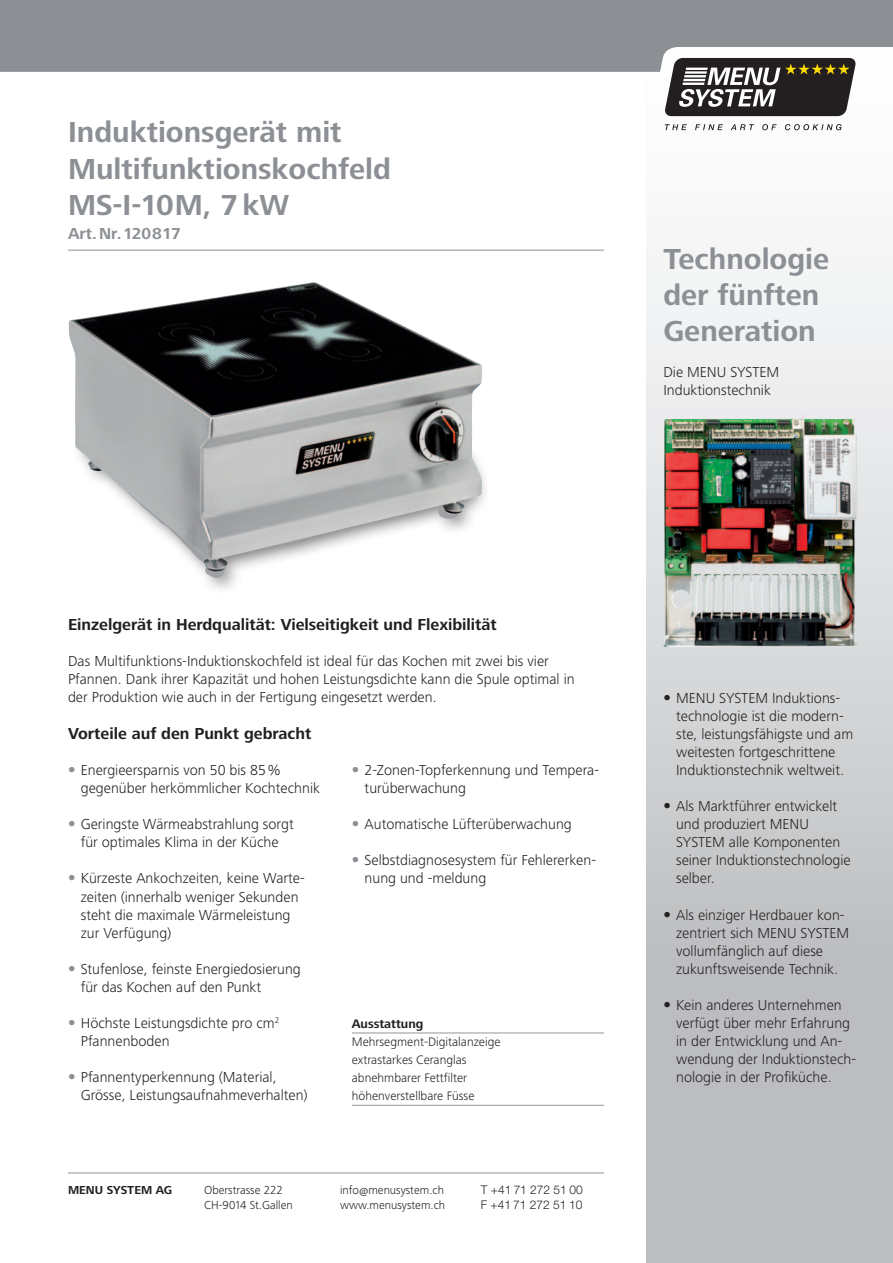
<style>
.page{position:relative;width:893px;height:1263px;background:#fff}
.page>*{position:absolute;margin:0;border:0;box-sizing:border-box;transform-origin:0 0}
.t1{font:700 30px/36.2px "Frutiger Next LT";color:#8c9095}
.t2{font:700 16.5px "Frutiger Next LT";color:#231f20}
.t3{font:700 16.5px "Frutiger Next LT";color:#8c9095}
.t4{font:300 15px/18.1px "Frutiger Next LT";color:#231f20}
.t5{font:300 12.75px/18px "Frutiger Next LT";color:#231f20}
.t6{font:700 12.75px "Frutiger Next LT";color:#231f20}
.t7{font:300 12px/15px "Frutiger Next LT";color:#231f20}
.t8{font:300 12px/14.4px "Helvetica Neue";color:#231f20}
.t9{font:700 12px "Frutiger Next LT";color:#231f20}
.s1{font-family:"Trade Gothic";font-weight:400;color:#8c9095}
.s2{font-family:"Trade Gothic";font-weight:400}
</style>
<div class="page">
<hr style="left:68px;top:1172px;width:536px;height:1px;background:#8c9095">
<div style="left:646px;top:0;width:247px;height:1263px;background:linear-gradient(to bottom,#fff,#b0b1b5)"></div>
<div style="left:0;top:0;width:893px;height:72px;background:#8c9095"></div>
<svg style="left:665px;top:124px;width:22px;height:6px"></svg>
<svg style="left:695px;top:124px;width:28px;height:6px"></svg>
<svg style="left:731px;top:124px;width:23px;height:6px"></svg>
<svg style="left:762px;top:124px;width:15px;height:6px"></svg>
<svg style="left:785px;top:124px;width:57px;height:6px"></svg>
<svg style="left:664px;top:58px;width:191px;height:58px"></svg>
<img style="left:663px;top:414px;width:194px;height:233px">
<hr style="left:68px;top:250px;width:536px;height:1px;background:#8c9095">
<svg style="left:201px;top:571px;width:37px;height:9px"></svg>
<img style="left:69px;top:282px;width:413px;height:289px">
<hr style="left:352px;top:1032px;width:252px;height:1px;background:#939598">
<hr style="left:352px;top:1105px;width:252px;height:1px;background:#939598">
<h1 class="t1" style="left:68px;top:114px;width:324px">Induktionsgerät mit<br>Multifunktionskochfeld<br>MS-I-10M, 7kW</h1>
<p class="t3" style="left:68px;top:224px;width:114px">Art. Nr.120817</p>
<h1 class="t1" style="left:663px;top:241px;width:167px">Technologie der fünften<br>Generation</h1>
<p class="t4" style="left:663px;top:363px;width:117px">Die MENU SYSTEM<br>Induktionstechnik</p>
<p class="t2" style="left:68px;top:616px;width:430px">Einzelgerät in Herdqualität: Vielseitigkeit und Flexibilität</p>
<p class="t4" style="left:68px;top:652px;width:508px">Das Multifunktions-Induktionskochfeld ist ideal für das Kochen mit zwei bis vier<br>Pfannen. Dank ihrer Kapazität und hohen Leistungsdichte kann die Spule optimal in der Produktion wie auch in der Fertigung eingesetzt werden.</p>
<p class="t2" style="left:68px;top:724px;width:245px">Vorteile auf den Punkt gebracht</p>
<p class="t4" style="left:81px;top:761px;width:241px;text-indent:-13px"><span class="s1">•</span> Energieersparnis von 50 bis 85% gegenüber herkömmlicher Kochtechnik</p>
<p class="t4" style="left:68px;top:815px;width:227px;text-align:center"><span class="s1">•</span> Geringste Wärmeabstrahlung sorgt für optimales Klima in der Küche</p>
<p class="t4" style="left:81px;top:869px;width:226px;text-indent:-13px"><span class="s1">•</span> Kürzeste Ankochzeiten, keine Warte&shy;zeiten (innerhalb weniger Sekunden steht die maximale Wärmeleistung zur Verfügung)</p>
<p class="t4" style="left:81px;top:960px;width:222px;text-indent:-13px"><span class="s1">•</span> Stufenlose, feinste Energiedosierung für das Kochen auf den Punkt</p>
<p class="t4" style="left:81px;top:1014px;width:200px;text-indent:-13px"><span class="s1">•</span> Höchste Leistungsdichte pro cm<sup>2<br></sup>Pfannenboden</p>
<p class="t4" style="left:81px;top:1068px;width:228px;text-indent:-13px"><span class="s1">•</span> Pfannentyperkennung (Material,<br>Grösse, Leistungsaufnahmeverhalten)</p>
<p class="t4" style="left:365px;top:761px;width:236px;text-indent:-13px"><span class="s1">•</span> 2-Zonen-Topferkennung und Tempera&shy;turüberwachung</p>
<p class="t4" style="left:352px;top:815px;width:221px"><span class="s1">•</span> Automatische Lüfterüberwachung</p>
<p class="t4" style="left:365px;top:851px;width:233px;text-indent:-13px"><span class="s1">•</span> Selbstdiagnosesystem für Fehlererken&shy;nung und -meldung</p>
<p class="t6" style="left:352px;top:1017px;width:73px">Ausstattung</p>
<p class="t5" style="left:352px;top:1033px;width:150px">Mehrsegment-Digitalanzeige extrastarkes Ceranglas abnehmbarer Fettfilter höhenverstellbare Füsse</p>
<p class="t9" style="left:68px;top:1183px;width:106px">Menu System AG</p>
<p class="t7" style="left:340px;top:1182px;width:107px">info@menusystem.ch www.menusystem.ch</p>
<p class="t8" style="left:481px;top:1183px;width:104px">T +41 71 272 51 00<br>F +41 71 272 51 10</p>
<p class="t7" style="left:204px;top:1182px;width:90px">Oberstrasse 222<br>CH-9014 St.Gallen</p>
<p class="t4" style="left:676px;top:689px;width:179px;text-indent:-13px"><span class="s2">•</span> MENU SYSTEM Induktions&shy;technologie ist die modern&shy;ste, leistungsfähigste und am weitesten fortgeschrittene<br>Induktionstechnik weltweit.</p>
<p class="t4" style="left:676px;top:797px;width:176px;text-indent:-13px"><span class="s2">•</span> Als Marktführer entwickelt und produziert MENU<br>SYSTEM alle Komponenten seiner Induktionstechnologie selber.</p>
<p class="t4" style="left:676px;top:906px;width:175px;text-indent:-13px"><span class="s2">•</span> Als einziger Herdbauer kon&shy;zentriert sich MENU SYSTEM vollumfänglich auf diese zukunftsweisende Technik.</p>
<p class="t4" style="left:676px;top:996px;width:182px;text-indent:-13px"><span class="s2">•</span> Kein anderes Unternehmen verfügt über mehr Erfahrung in der Entwicklung und An&shy;wendung der Induktionstech&shy;nologie in der Profiküche.</p>
</div>
